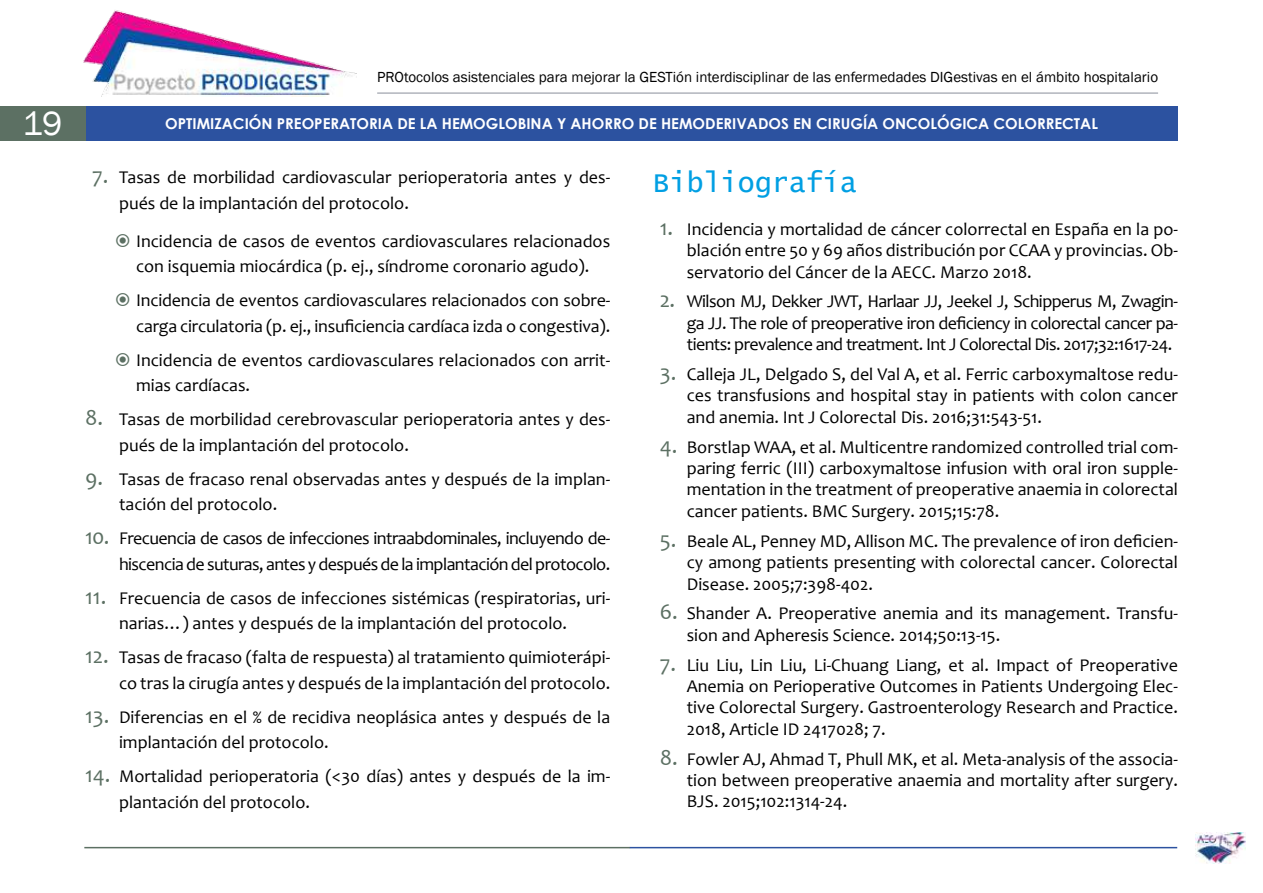
<style>
.page{position:relative;width:1263px;height:893px;background:#fff}
.page>*{position:absolute;margin:0;border:0;box-sizing:border-box;transform-origin:0 0}
.t1{font:34.5px "Franklin Gothic";color:#fff}
.t2{font:28.2px "Lucida Console";color:#009fe3}
.t3{font:18px/21.5px "Candara";color:#000}
.t4{font:18px/25.5px "Candara";letter-spacing:-.03em;color:#000;text-align:right}
.t5{font:15px "Franklin Gothic";color:#000}
.t6{font:700 15px "Century Gothic";color:#fff}
.s1{font-size:22.5px;color:#5c7063}
</style>
<div class="page">
<img style="left:83px;top:10px;width:273px;height:87px">
<hr style="left:377px;top:92px;width:781px;height:2px;background:#b1b4bc">
<div style="left:85px;top:106px;width:1093px;height:34px;background:#2c52a0"></div>
<div style="left:0;top:106px;width:85px;height:34px;background:#5c7063"></div>
<hr style="left:84px;top:847px;width:546px;height:1px;background:#5c7063">
<hr style="left:630px;top:847px;width:547px;height:1px;background:#2c52a0">
<img style="left:1196px;top:833px;width:49px;height:31px">
<p class="t5" style="left:377px;top:67px;width:782px">PROtocolos asistenciales para mejorar la GESTión interdisciplinar de las enfermedades DIGestivas en el ámbito hospitalario</p>
<h1 class="t1" style="left:23px;top:102px;width:41px">19</h1>
<p class="t6" style="left:165px;top:114px;width:934px">OPTIMIZACIÓN PREOPERATORIA DE LA HEMOGLOBINA Y AHORRO DE HEMODERIVADOS EN CIRUGÍA ONCOLÓGICA COLORRECTAL</p>
<p class="t3" style="left:119px;top:164px;width:493px;line-height:25.5px;text-indent:-27px"><span class="s1">7.</span> Tasas de morbilidad cardiovascular perioperatoria antes y des&shy;pués de la implantación del protocolo.</p>
<p class="t3" style="left:136px;top:228px;width:476px;line-height:25.5px">Incidencia de casos de eventos cardiovasculares relacionados con isquemia miocárdica (p. ej., síndrome coronario agudo).</p>
<p class="t3" style="left:136px;top:288px;width:476px;line-height:25.5px">Incidencia de eventos cardiovasculares relacionados con sobre&shy;carga circulatoria (p. ej., insuficiencia cardíaca izda o congestiva).</p>
<p class="t3" style="left:136px;top:347px;width:476px;line-height:25.5px">Incidencia de eventos cardiovasculares relacionados con arrit&shy;mias cardíacas.</p>
<p class="t3" style="left:119px;top:407px;width:493px;line-height:25.5px;text-indent:-34px"><span class="s1">8.</span> Tasas de morbilidad cerebrovascular perioperatoria antes y des&shy;pués de la implantación del protocolo.</p>
<p class="t3" style="left:119px;top:466px;width:493px;line-height:25.5px;text-indent:-34px"><span class="s1">9.</span> Tasas de fracaso renal observadas antes y después de la implan&shy;tación del protocolo.</p>
<p class="t4" style="left:85px;top:526px;width:527px"><span class="s1">10.</span> Frecuencia de casos de infecciones intraabdominales, incluyendo de&shy;hiscencia de suturas, antes y después de la implantación del protocolo.</p>
<p class="t3" style="left:85px;top:585px;width:527px;line-height:25.5px;text-align:center"><span class="s1">11.</span> Frecuencia de casos de infecciones sistémicas (respiratorias, uri&shy;narias…) antes y después de la implantación del protocolo.</p>
<p class="t3" style="left:85px;top:645px;width:527px;line-height:25.5px;text-align:right"><span class="s1">12.</span> Tasas de fracaso (falta de respuesta) al tratamiento quimioterápi&shy;co tras la cirugía antes y después de la implantación del protocolo.</p>
<p class="t3" style="left:119px;top:704px;width:493px;line-height:25.5px;text-indent:-34px"><span class="s1">13.</span> Diferencias en el % de recidiva neoplásica antes y después de la implantación del protocolo.</p>
<p class="t3" style="left:119px;top:764px;width:493px;line-height:25.5px;text-indent:-34px"><span class="s1">14.</span> Mortalidad perioperatoria (&lt;30 días) antes y después de la im&shy;plantación del protocolo.</p>
<h2 class="t2" style="left:653px;top:170px;width:206px">Bibliografía</h2>
<p class="t3" style="left:687px;top:218px;width:493px;text-align:justify;text-indent:-27px"><span class="s1">1.</span> Incidencia y mortalidad de cáncer colorrectal en España en la po&shy;blación entre 50 y 69 años distribución por CCAA y provincias. Ob&shy;servatorio del Cáncer de la AECC. Marzo 2018.</p>
<p class="t3" style="left:687px;top:291px;width:493px;text-align:justify;text-indent:-27px"><span class="s1">2.</span> Wilson MJ, Dekker JWT, Harlaar JJ, Jeekel J, Schipperus M, Zwagin&shy;ga JJ. The role of preoperative iron deficiency in colorectal cancer pa&shy;tients: prevalence and treatment. Int J Colorectal Dis. 2017;32:1617-24.</p>
<p class="t3" style="left:687px;top:363px;width:493px;text-align:justify;text-indent:-27px"><span class="s1">3.</span> Calleja JL, Delgado S, del Val A, et al. Ferric carboxymaltose redu&shy;ces transfusions and hospital stay in patients with colon cancer and anemia. Int J Colorectal Dis. 2016;31:543-51.</p>
<p class="t3" style="left:687px;top:436px;width:493px;text-align:justify;text-indent:-27px"><span class="s1">4.</span> Borstlap WAA, et al. Multicentre randomized controlled trial com&shy;paring ferric (III) carboxymaltose infusion with oral iron supple&shy;mentation in the treatment of preoperative anaemia in colorectal cancer patients. BMC Surgery. 2015;15:78.</p>
<p class="t3" style="left:687px;top:530px;width:493px;text-align:justify;text-indent:-27px"><span class="s1">5.</span> Beale AL, Penney MD, Allison MC. The prevalence of iron deficien&shy;cy among patients presenting with colorectal cancer. Colorectal Disease. 2005;7:398-402.</p>
<p class="t3" style="left:687px;top:603px;width:493px;text-indent:-27px"><span class="s1">6.</span> Shander A. Preoperative anemia and its management. Transfu&shy;sion and Apheresis Science. 2014;50:13-15.</p>
<p class="t3" style="left:687px;top:654px;width:493px;text-align:justify;text-indent:-27px"><span class="s1">7.</span> Liu Liu, Lin Liu, Li-Chuang Liang, et al. Impact of Preoperative Anemia on Perioperative Outcomes in Patients Undergoing Elec&shy;tive Colorectal Surgery. Gastroenterology Research and Practice.<br>2018, Article ID 2417028; 7.</p>
<p class="t3" style="left:687px;top:748px;width:493px;text-align:justify;text-indent:-27px"><span class="s1">8.</span> Fowler AJ, Ahmad T, Phull MK, et al. Meta-analysis of the associa&shy;tion between preoperative anaemia and mortality after surgery.<br>BJS. 2015;102:1314-24.</p>
</div>
